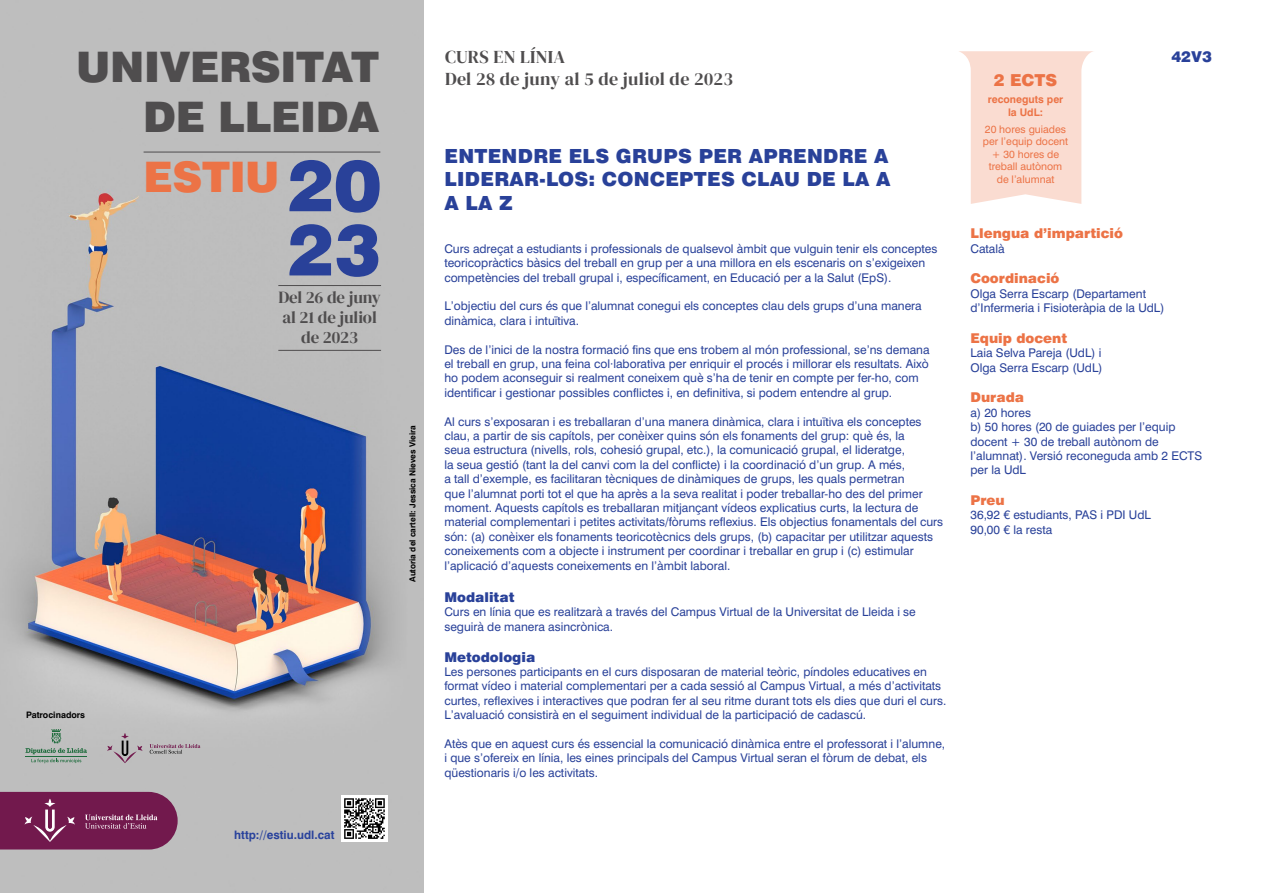
<style>
.page{position:relative;width:1263px;height:893px;background:#fff}
.page>*{position:absolute;margin:0;border:0;box-sizing:border-box;transform-origin:0 0}
.t1{font:900 71.1px "Swiss 721 BT";color:#294199}
.t2{font:900 42.15px/50.6px "Swiss 721 BT";letter-spacing:-.01em;color:#4f4d4e;text-align:right}
.t3{font:900 42.15px "Swiss 721 BT";letter-spacing:-.01em;color:#ec7346}
.t4{font:900 19.5px/23.4px "Swiss 721 BT";letter-spacing:.015em;color:#294199;text-align:justify}
.t5{font:18px/21.6px "DM Serif Display";letter-spacing:.02em;color:#4f4d4e}
.t6{font:16.8px/20.1px "DM Serif Display";letter-spacing:-.005em;color:#4f4d4e;text-align:center}
.t7{font:900 16.5px "Swiss 721 BT";color:#ec7346}
.t8{font:900 15px "Swiss 721 BT";color:#294199}
.t9{font:900 13.5px "Swiss 721 BT";color:#ec7346}
.t10{font:900 13.5px "Swiss 721 BT";color:#294199}
.t11{font:12px/14.4px "Swiss 721 BT";color:#294199}
.t12{font:700 11.7px "Swiss 721 BT";color:#29429c}
.t13{font:10.5px/12.6px "Swiss 721 BT";color:#ec7346;text-align:center}
.t14{font:700 10.5px/12.6px "Swiss 721 BT";color:#ec7346;text-align:center}
.t15{font:700 8.85px "Swiss 721 BT";color:#000}
.t16{font:700 8.25px "Swiss 721 BT";color:#000}
.s1{font-size:71.1px;color:#294199}
.s2{font-family:"Helvetica Neue"}
</style>
<div class="page">
<img style="left:0;top:0;width:424px;height:893px">
<hr style="left:144px;top:152px;width:236px;height:1px;background:#4f4d4e">
<hr style="left:278px;top:285px;width:103px;height:1px;background:#4f4d4e">
<hr style="left:278px;top:350px;width:103px;height:1px;background:#4f4d4e">
<svg style="left:959px;top:51px;width:134px;height:153px"></svg>
<svg style="left:0;top:792px;width:178px;height:57px;background:#7b2959"></svg>
<svg style="left:26px;top:729px;width:61px;height:34px;background:#a5b1aa"></svg>
<svg style="left:107px;top:733px;width:35px;height:30px"></svg>
<svg style="left:150px;top:744px;width:50px;height:10px"></svg>
<div style="left:341px;top:795px;width:47px;height:47px;background:#fff"></div>
<svg style="left:344px;top:798px;width:41px;height:41px"></svg>
<h2 class="t2" style="left:76px;top:41px;width:304px">UNIVERSITAT<br>DE LLEIDA</h2>
<h2 class="t3" style="left:144px;top:151px;width:239px">ESTIU <span class="s1">20</span></h2>
<h1 class="t1" style="left:288px;top:207px;width:95px">23</h1>
<h3 class="t6" style="left:278px;top:287px;width:104px">Del 26 de juny al 21 de juliol de 2023</h3>
<p class="t16" style="left:407px;top:582px;width:159px;rotate:-90deg">Autoria del cartell: Jessica Nieves Vieira</p>
<p class="t15" style="left:26px;top:710px;width:61px">Patrocinadors</p>
<p class="t12" style="left:234px;top:828px;width:102px">http://estiu.udl.cat</p>
<h3 class="t5" style="left:445px;top:47px;width:289px">CURS EN LÍNIA<br>Del 28 de juny al 5 de juliol de 2023</h3>
<h3 class="t4" style="left:444px;top:144px;width:448px">ENTENDRE ELS GRUPS PER APRENDRE A LIDERAR-LOS: CONCEPTES CLAU DE LA A A LA Z</h3>
<p class="t11" style="left:444px;top:241px;width:494px">Curs adreçat a estudiants i professionals de qualsevol àmbit que vulguin tenir els conceptes teoricopràctics bàsics del treball en grup per a una millora en els escenaris on s’exigeixen competències del treball grupal i, específicament, en Educació per a la Salut (EpS).</p>
<p class="t11" style="left:444px;top:299px;width:479px">L’objectiu del curs és que l’alumnat conegui els conceptes clau dels grups d’una manera dinàmica, clara i intuïtiva.</p>
<p class="t11" style="left:444px;top:342px;width:487px">Des de l’inici de la nostra formació fins que ens trobem al món professional, se’ns demana el treball en grup, una feina col·laborativa per enriquir el procés i millorar els resultats. Això ho podem aconseguir si realment coneixem què s’ha de tenir en compte per fer-ho, com identificar i gestionar possibles conflictes i, en definitiva, si podem entendre al grup.</p>
<p class="t11" style="left:444px;top:414px;width:500px">Al curs s’exposaran i es treballaran d’una manera dinàmica, clara i intuïtiva els conceptes clau, a partir de sis capítols, per conèixer quins són els fonaments del grup: què és, la<br>seua estructura (nivells, rols, cohesió grupal, etc.), la comunicació grupal, el lideratge,<br>la seua gestió (tant la del canvi com la del conflicte) i la coordinació d’un grup. A més,<br>a tall d’exemple, es facilitaran tècniques de dinàmiques de grups, les quals permetran<br>que l’alumnat porti tot el que ha après a la seva realitat i poder treballar-ho des del primer moment. Aquests capítols es treballaran mitjançant vídeos explicatius curts, la lectura de material complementari i petites activitats/fòrums reflexius. Els objectius fonamentals del curs són: (a) conèixer els fonaments teoricotècnics dels grups, (b) capacitar per utilitzar aquests coneixements com a objecte i instrument per coordinar i treballar en grup i (c) estimular l’aplicació d’aquests coneixements en l’àmbit laboral.</p>
<p class="t10" style="left:444px;top:589px;width:72px">Modalitat</p>
<p class="t11" style="left:444px;top:605px;width:473px">Curs en línia que es realitzarà a través del Campus Virtual de la Universitat de Lleida i se seguirà de manera asincrònica.</p>
<p class="t10" style="left:444px;top:648px;width:92px">Metodologia</p>
<p class="t11" style="left:444px;top:664px;width:503px">Les persones participants en el curs disposaran de material teòric, píndoles educatives en format vídeo i material complementari per a cada sessió al Campus Virtual, a més d’activitats curtes, reflexives i interactives que podran fer al seu ritme durant tots els dies que duri el curs.<br>L’avaluació consistirà en el seguiment individual de la participació de cadascú.</p>
<p class="t11" style="left:444px;top:736px;width:502px">Atès que en aquest curs és essencial la comunicació dinàmica entre el professorat i l’alumne, i que s’ofereix en línia, les eines principals del Campus Virtual seran el fòrum de debat, els qüestionaris i/o les activitats.</p>
<h3 class="t7" style="left:994px;top:70px;width:65px">2 ECTS</h3>
<p class="t14" style="left:988px;top:93px;width:77px">reconeguts per la UdL:</p>
<p class="t13" style="left:983px;top:122px;width:87px">20 hores guiades per l’equip docent + 30 hores de treball autònom de l’alumnat</p>
<p class="t8" style="left:1171px;top:47px;width:42px">42V3</p>
<p class="t9" style="left:970px;top:225px;width:154px">Llengua d’impartició</p>
<p class="t11" style="left:970px;top:241px;width:36px">Català</p>
<p class="t9" style="left:970px;top:270px;width:90px">Coordinació</p>
<p class="t11" style="left:970px;top:286px;width:195px">Olga Serra Escarp (Departament d’Infermeria i Fisioteràpia de la UdL)</p>
<p class="t9" style="left:970px;top:330px;width:98px">Equip docent</p>
<p class="t11" style="left:970px;top:346px;width:133px">Laia Selva Pareja (UdL) i<br>Olga Serra Escarp (UdL)</p>
<p class="t9" style="left:970px;top:389px;width:55px">Durada</p>
<p class="t11" style="left:970px;top:405px;width:233px">a) 20 hores<br>b) 50 hores (20 de guiades per l’equip docent + 30 de treball autònom de l’alumnat). Versió reconeguda amb 2 ECTS per la UdL</p>
<p class="t9" style="left:970px;top:492px;width:36px">Preu</p>
<p class="t11" style="left:970px;top:508px;width:182px">36,92 <span class="s2">€</span> estudiants, PAS i PDI UdL<br>90,00 <span class="s2">€</span> la resta</p>
</div>
